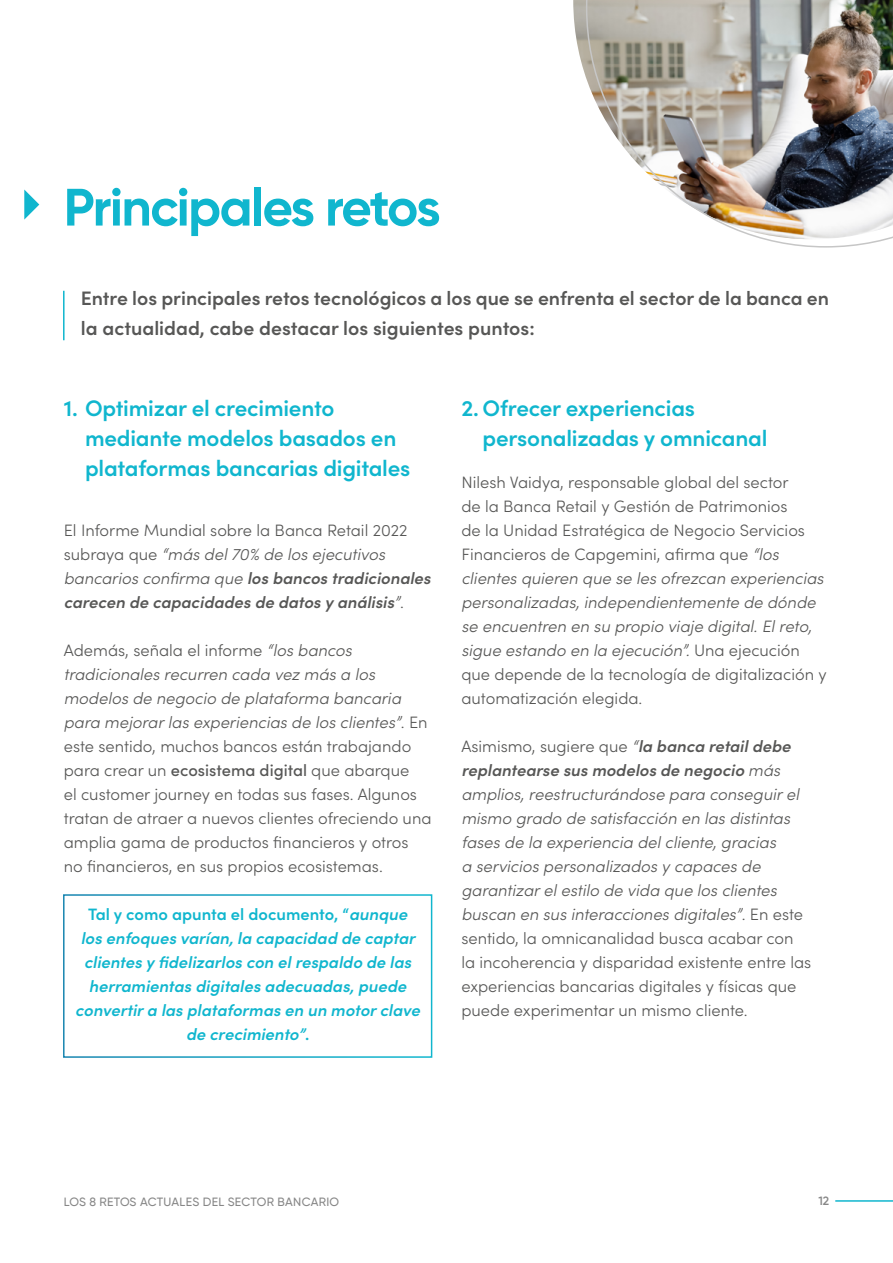
<style>
.page{position:relative;width:893px;height:1263px;background:#fff}
.page>*{position:absolute;margin:0;border:0;box-sizing:border-box;transform-origin:0 0}
.t1{font:700 52.5px "Gilroy";letter-spacing:-.03em;color:#10b6ce}
.t2{font:600 22.5px/30px "Sofia Pro";letter-spacing:-.01em;color:#10b6ce}
.t3{font:600 19.5px/30px "Sofia Pro";color:#575756}
.t4{font:300 16.5px/24px "Sofia Pro";color:#575756}
.t5{font:italic 300 16.5px/24px "Sofia Pro";color:#575756}
.t6{font:italic 600 16.5px/24px "Sofia Pro";color:#10b6ce;text-align:center}
.t7{font:italic 600 16.5px/24px "Sofia Pro";color:#575756}
.t8{font:500 12px "Gilroy";letter-spacing:.025em;color:#878787}
.t9{font:600 12px "Gilroy";color:#878787}
.s1{font-weight:300;font-style:normal}
.s2{font-weight:300}
.s3{font-style:italic}
.s4{font-weight:500}
.s5{font-style:normal}
.s6{font-weight:600}
</style>
<div class="page">
<hr style="left:835px;top:1200px;width:58px;height:2px;background:#10b6ce">
<div style="left:63px;top:894px;width:369px;height:164px;border:2px solid #fff"></div>
<hr style="left:63px;top:291px;width:2px;height:49px;background:#10b6ce">
<img style="left:573px;top:0;width:13px;height:77px">
<img style="left:586px;top:0;width:307px;height:248px">
<svg style="left:24px;top:190px;width:15px;height:30px"></svg>
<h1 class="t1" style="left:64px;top:174px;width:378px">Principales retos</h1>
<p class="t3" style="left:81px;top:282px;width:750px">Entre los principales retos tecnológicos a los que se enfrenta el sector de la banca en la actualidad, cabe destacar los siguientes puntos:</p>
<h2 class="t2" style="left:85px;top:391px;width:327px;text-indent:-21px">1. Optimizar el crecimiento mediante modelos basados en plataformas bancarias digitales</h2>
<p class="t7" style="left:64px;top:517px;width:368px"><span class="s1">El Informe Mundial sobre la Banca Retail 2022 subraya que</span> <span class="s2">“más del 70% de los ejecutivos bancarios confirma que</span> los bancos tradicionales carecen de capacidades de datos y análisis<span class="s2">”</span><span class="s1">.</span></p>
<p class="t4" style="left:64px;top:637px;width:369px">Además, señala el informe <span class="s3">“los bancos tradicionales recurren cada vez más a los modelos de negocio de plataforma bancaria para mejorar las experiencias de los clientes”</span>. En este sentido, muchos bancos están trabajando para crear un <span class="s4">ecosistema digital</span> que abarque<br>el customer journey en todas sus fases. Algunos tratan de atraer a nuevos clientes ofreciendo una amplia gama de productos financieros y otros no financieros, en sus propios ecosistemas.</p>
<p class="t6" style="left:75px;top:901px;width:346px"><span class="s5">Tal y como apunta el documento, “</span>aunque<br>los enfoques varían, la capacidad de captar clientes y fidelizarlos con el respaldo de las herramientas digitales adecuadas, puede convertir a las plataformas en un motor clave de crecimiento”<span class="s5">.</span></p>
<h2 class="t2" style="left:483px;top:391px;width:286px;text-indent:-21px">2. Ofrecer experiencias personalizadas y omnicanal</h2>
<p class="t4" style="left:461px;top:469px;width:367px">Nilesh Vaidya, responsable global del sector<br>de la Banca Retail y Gestión de Patrimonios<br>de la Unidad Estratégica de Negocio Servicios Financieros de Capgemini, afirma que <span class="s3">“los clientes quieren que se les ofrezcan experiencias personalizadas, independientemente de dónde se encuentren en su propio viaje digital. El reto, sigue estando en la ejecución”.</span> Una ejecución que depende de la tecnología de digitalización y automatización elegida.</p>
<p class="t5" style="left:461px;top:733px;width:351px"><span class="s5">Asimismo, sugiere que</span> “<span class="s6">la banca retail debe replantearse sus modelos de negocio</span> más amplios, reestructurándose para conseguir el mismo grado de satisfacción en las distintas fases de la experiencia del cliente, gracias<br>a servicios personalizados y capaces de garantizar el estilo de vida que los clientes buscan en sus interacciones digitales”<span class="s5">. En este sentido, la omnicanalidad busca acabar con la incoherencia y disparidad existente entre las experiencias bancarias digitales y físicas que puede experimentar un mismo cliente.</span></p>
<p class="t8" style="left:64px;top:1194px;width:277px">LOS 8 RETOS ACTUALES DEL SECTOR BANCARIO</p>
<p class="t9" style="left:818px;top:1193px;width:12px">12</p>
</div>
